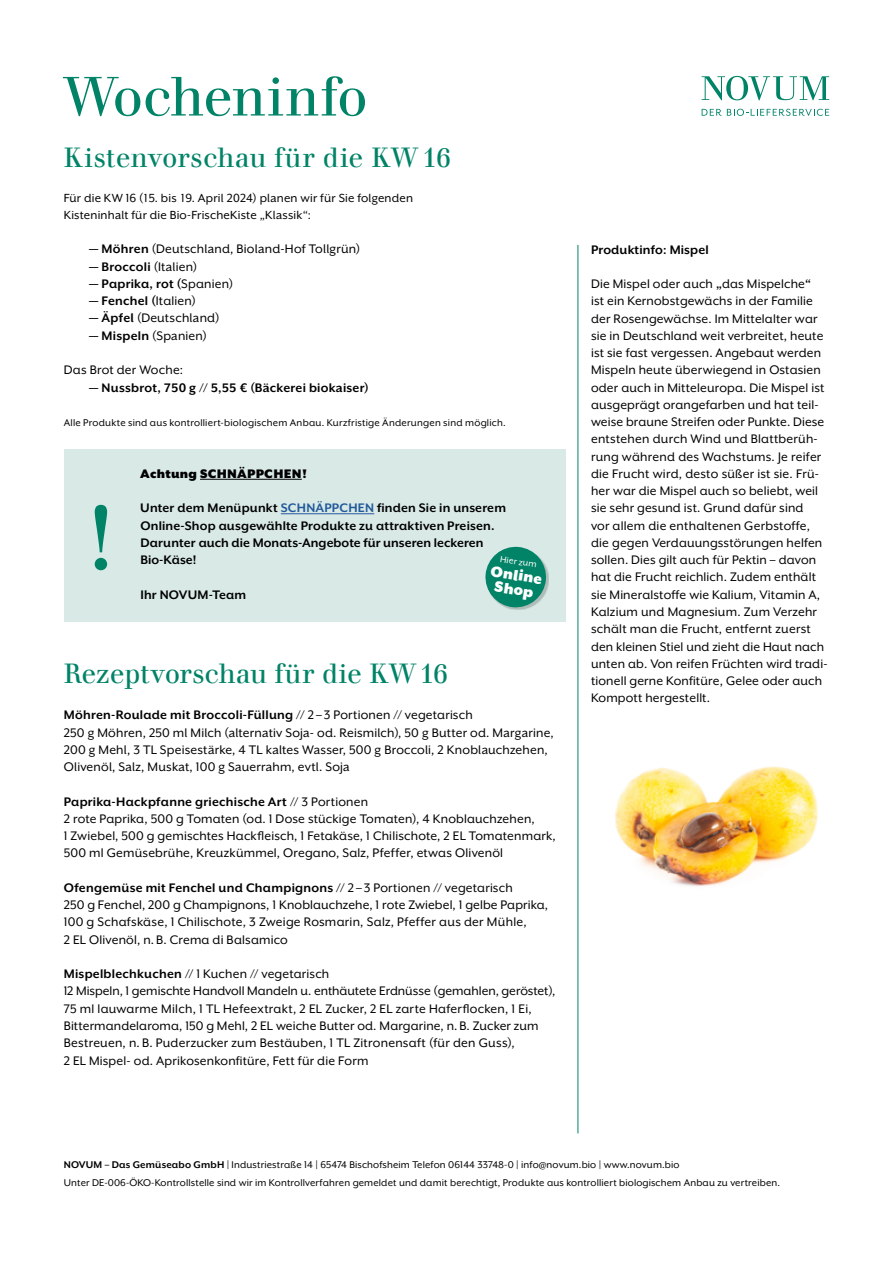
<style>
.page{position:relative;width:893px;height:1263px;background:#fff}
.page>*{position:absolute;margin:0;border:0;box-sizing:border-box;transform-origin:0 0}
.t1{font:90px "Walbaum Com";color:#008367}
.t2{font:54px "Walbaum Com";letter-spacing:-.015em;color:#008367}
.t3{font:27px "Walbaum Com";letter-spacing:.005em;color:#008367}
.t4{font:900 17.25px/14.7px "Mr Eaves XL San OT";color:#fff;text-align:center}
.t5{font:14.25px/17.2px "Mr Eaves XL San OT";letter-spacing:.01em;color:#000}
.t6{font:700 14.25px/17.2px "Mr Eaves XL San OT";letter-spacing:.01em;color:#000}
.t7{font:900 14.25px "Mr Eaves XL San OT";letter-spacing:.02em;color:#000}
.t8{font:13.5px/17.2px "Mr Eaves XL San OT";letter-spacing:.015em;color:#000}
.t9{font:11.25px/17.7px "Mr Eaves XL San OT";letter-spacing:.01em;color:#000}
.t10{font:10.35px "Mr Eaves XL San OT";color:#fff}
.s1{font-weight:700}
.s2{font-weight:400}
.s3{color:#22599b}
</style>
<div class="page">
<svg style="left:702px;top:76px;width:127px;height:24px"></svg>
<svg style="left:702px;top:109px;width:127px;height:7px"></svg>
<img style="left:615px;top:766px;width:203px;height:120px">
<div style="left:64px;top:449px;width:502px;height:173px;background:#d9eae6"></div>
<hr style="left:200px;top:479px;width:102px;height:1px;background:#000">
<hr style="left:281px;top:513px;width:93px;height:1px;background:#22599b">
<hr style="left:578px;top:245px;width:1px;height:888px;background:#008367">
<div style="left:487px;top:548px;width:62px;height:62px;background:#000;opacity:.2"></div>
<svg style="left:485px;top:546px;width:62px;height:63px"></svg>
<h2 class="t2" style="left:64px;top:64px;width:306px">Wocheninfo</h2>
<h3 class="t3" style="left:64px;top:142px;width:389px">Kistenvorschau für die KW16</h3>
<p class="t8" style="left:64px;top:189px;width:351px">Für die KW 16 (15. bis 19. April 2024) planen wir für Sie folgenden<br>Kisteninhalt für die Bio-FrischeKiste „Klassik“:</p>
<p class="t5" style="left:89px;top:240px;width:272px"><span class="s1">— Möhren</span> (Deutschland, Bioland-Hof Tollgrün)</p>
<p class="t6" style="left:89px;top:258px;width:109px">— Broccoli <span class="s2">(Italien)</span></p>
<p class="t6" style="left:89px;top:275px;width:146px">— Paprika, rot (<span class="s2">Spanien)</span></p>
<p class="t6" style="left:89px;top:292px;width:108px">— Fenchel (<span class="s2">Italien)</span></p>
<p class="t5" style="left:89px;top:309px;width:132px"><span class="s1">— Äpfel</span> (Deutschland)</p>
<p class="t5" style="left:89px;top:327px;width:119px"><span class="s1">— Mispeln</span> (Spanien)</p>
<p class="t5" style="left:64px;top:361px;width:121px">Das Brot der Woche:</p>
<p class="t6" style="left:89px;top:379px;width:281px">— Nussbrot, 750 g // 5,55 € (Bäckerei biokaiser)</p>
<p class="t9" style="left:64px;top:414px;width:444px">Alle Produkte sind aus kontrolliert-biologischem Anbau. Kurzfristige Änderungen sind möglich.</p>
<p class="t7" style="left:140px;top:465px;width:168px">Achtung SCHNÄPPCHEN!</p>
<p class="t6" style="left:140px;top:499px;width:367px">Unter dem Menüpunkt <span class="s3">SCHNÄPPCHEN</span> finden Sie in unserem Online-Shop ausgewählte Produkte zu attraktiven Preisen.<br>Darunter auch die Monats-Angebote für unseren leckeren Bio-Käse!</p>
<p class="t6" style="left:140px;top:586px;width:108px">Ihr NOVUM-Team</p>
<h1 class="t1" style="left:88px;top:484px;width:28px">!</h1>
<p class="t10" style="left:501px;top:553px;width:38px;rotate:9deg">Hier zum</p>
<p class="t4" style="left:492px;top:564px;width:53px;rotate:9deg">Online<br>Shop</p>
<h3 class="t3" style="left:64px;top:657px;width:386px">Rezeptvorschau für die KW16</h3>
<p class="t5" style="left:64px;top:706px;width:492px"><span class="s1">Möhren-Roulade mit Broccoli-Füllung</span> // 2 – 3 Portionen // vegetarisch<br>250 g Möhren, 250 ml Milch (alternativ Soja- od. Reismilch), 50 g Butter od. Margarine, 200 g Mehl, 3 TL Speisestärke, 4 TL kaltes Wasser, 500 g Broccoli, 2 Knoblauchzehen, Olivenöl, Salz, Muskat, 100 g Sauerrahm, evtl. Soja</p>
<p class="t5" style="left:64px;top:793px;width:494px"><span class="s1">Paprika-Hackpfanne griechische Art</span> // 3 Portionen<br>2 rote Paprika, 500 g Tomaten (od. 1 Dose stückige Tomaten), 4 Knoblauchzehen,<br>1 Zwiebel, 500 g gemischtes Hackfleisch, 1 Fetakäse, 1 Chilischote, 2 EL Tomatenmark, 500 ml Gemüsebrühe, Kreuzkümmel, Oregano, Salz, Pfeffer, etwas Olivenöl</p>
<p class="t5" style="left:64px;top:879px;width:486px"><span class="s1">Ofengemüse mit Fenchel und Champignons</span> // 2 – 3 Portionen // vegetarisch<br>250 g Fenchel, 200 g Champignons, 1 Knoblauchzehe, 1 rote Zwiebel, 1 gelbe Paprika, 100 g Schafskäse, 1 Chilischote, 3 Zweige Rosmarin, Salz, Pfeffer aus der Mühle,<br>2 EL Olivenöl, n. B. Crema di Balsamico</p>
<p class="t5" style="left:64px;top:965px;width:493px"><span class="s1">Mispelblechkuchen</span> // 1 Kuchen // vegetarisch<br>12 Mispeln, 1 gemischte Handvoll Mandeln u. enthäutete Erdnüsse (gemahlen, geröstet), 75 ml lauwarme Milch, 1 TL Hefeextrakt, 2 EL Zucker, 2 EL zarte Haferflocken, 1 Ei, Bittermandelaroma, 150 g Mehl, 2 EL weiche Butter od. Margarine, n. B. Zucker zum Bestreuen, n. B. Puderzucker zum Bestäuben, 1 TL Zitronensaft (für den Guss),<br>2 EL Mispel- od. Aprikosenkonfitüre, Fett für die Form</p>
<p class="t6" style="left:591px;top:241px;width:119px">Produktinfo: Mispel</p>
<p class="t5" style="left:591px;top:275px;width:238px">Die Mispel oder auch <span class="s1">„</span>das Mispelche<span class="s1">“ </span>ist ein Kernobstgewächs in der Familie der Rosengewächse. Im Mittelalter war sie in Deutschland weit verbreitet, heute ist sie fast vergessen. Angebaut werden Mispeln heute überwiegend in Ostasien oder auch in Mitteleuropa. Die Mispel ist ausgeprägt orangefarben und hat teil&shy;weise braune Streifen oder Punkte. Diese entstehen durch Wind und Blattberüh&shy;rung während des Wachstums. Je reifer die Frucht wird, desto süßer ist sie. Frü&shy;her war die Mispel auch so beliebt, weil sie sehr gesund ist. Grund dafür sind<br>vor allem die enthaltenen Gerbstoffe, die gegen Verdauungsstörungen helfen sollen. Dies gilt auch für Pektin – davon hat die Frucht reichlich. Zudem enthält sie Mineralstoffe wie Kalium, Vitamin A, Kalzium und Magnesium. Zum Verzehr schält man die Frucht, entfernt zuerst den kleinen Stiel und zieht die Haut nach unten ab. Von reifen Früchten wird tradi&shy;tionell gerne Konfitüre, Gelee oder auch Kompott hergestellt.</p>
<p class="t9" style="left:64px;top:1156px;width:718px"><span class="s1">NOVUM – Das Gemüseabo GmbH</span> | Industriestraße 14 | 65474 Bischofsheim Telefon 06144 33748-0 | info@novum.bio | www.novum.bio<br>Unter DE-006-ÖKO-Kontrollstelle sind wir im Kontrollverfahren gemeldet und damit berechtigt, Produkte aus kontrolliert biologischem Anbau zu vertreiben.</p>
</div>
